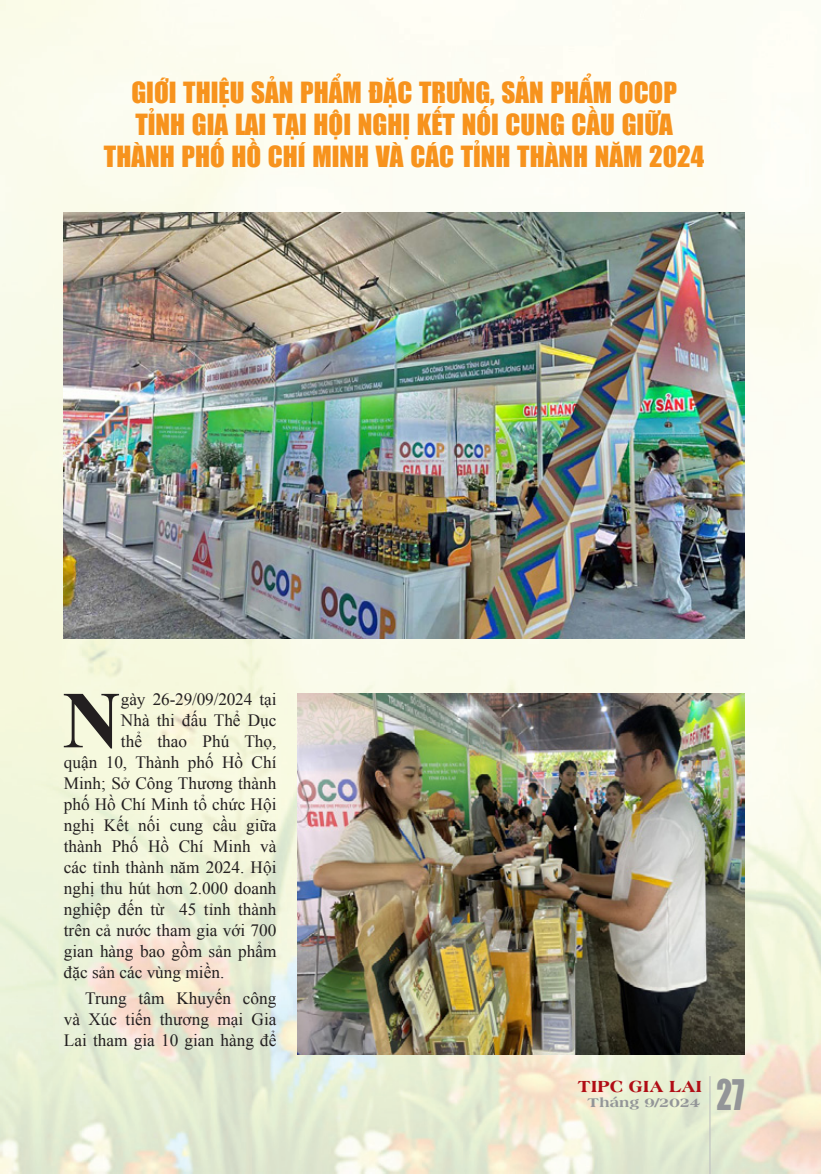
<style>
.page{position:relative;width:821px;height:1174px;background:#fff}
.page>*{position:absolute;margin:0;border:0;box-sizing:border-box;transform-origin:0 0}
.Body_text{font:700 80.7px "Times New Roman";color:#231f20}
.t1{font:39px "UTM Impact";color:#939598;scale:.8 1}
.Tit{font:27px/32.4px "UTM Impact";color:#f7931d;text-align:center}
.Body_text-2{font:17.25px/21px "Times New Roman";color:#231f20;text-align:justify}
.t2{font:17.25px "UTM Americana EB";color:#b00d15}
.t3{font:13.5px "UTM Americana EB";color:#939598;scale:1.15 1}
</style>
<div class="page">
<img style="left:0;top:0;width:821px;height:1174px">
<img style="left:64px;top:213px;width:680px;height:425px">
<img style="left:298px;top:693px;width:446px;height:361px">
<hr style="left:709px;top:1076px;width:1px;height:98px;background:#bcbdc0">
<p class="Tit" style="left:104px;top:74px;width:602px">GIỚI THIỆU SẢN PHẨM ĐẶC TRƯNG, SẢN PHẨM OCOP<br>TỈNH GIA LAI TẠI HỘI NGHỊ KẾT NỐI CUNG CẦU GIỮA<br>THÀNH PHỐ HỒ CHÍ MINH VÀ CÁC TỈNH THÀNH NĂM 2024</p>
<p class="Body_text" style="left:63px;top:664px;width:60px">N</p>
<p class="Body_text-2" style="left:121px;top:688px;width:157px">gày 26-29/09/2024 tại</p>
<p class="Body_text-2" style="left:121px;top:709px;width:157px">Nhà thi đấu Thể Dục</p>
<p class="Body_text-2" style="left:121px;top:730px;width:157px">thể thao Phú Thọ,</p>
<p class="Body_text-2" style="left:64px;top:751px;width:214px">quận 10, Thành phố Hồ Chí</p>
<p class="Body_text-2" style="left:64px;top:772px;width:214px">Minh; Sở Công Thương thành</p>
<p class="Body_text-2" style="left:64px;top:793px;width:214px">phố Hồ Chí Minh tổ chức Hội</p>
<p class="Body_text-2" style="left:64px;top:814px;width:214px">nghị Kết nối cung cầu giữa</p>
<p class="Body_text-2" style="left:64px;top:835px;width:214px">thành Phố Hồ Chí Minh và</p>
<p class="Body_text-2" style="left:64px;top:856px;width:214px">các tỉnh thành năm 2024. Hội</p>
<p class="Body_text-2" style="left:64px;top:877px;width:214px">nghị thu hút hơn 2.000 doanh</p>
<p class="Body_text-2" style="left:64px;top:898px;width:214px">nghiệp đến từ 45 tỉnh thành</p>
<p class="Body_text-2" style="left:64px;top:919px;width:214px">trên cả nước tham gia với 700</p>
<p class="Body_text-2" style="left:64px;top:940px;width:214px">gian hàng bao gồm sản phẩm</p>
<p class="Body_text-2" style="left:64px;top:961px;width:162px">đặc sản các vùng miền.</p>
<p class="Body_text-2" style="left:64px;top:987px;width:214px;text-indent:21px">Trung tâm Khuyến công và Xúc tiến thương mại Gia Lai tham gia 10 gian hàng để</p>
<p class="t2" style="left:577px;top:1073px;width:126px">TIPC GIA LAI</p>
<p class="t3" style="left:587px;top:1092px;width:100px">Tháng 9/2024</p>
<h2 class="t1" style="left:716px;top:1066px;width:36px">27</h2>
</div>
